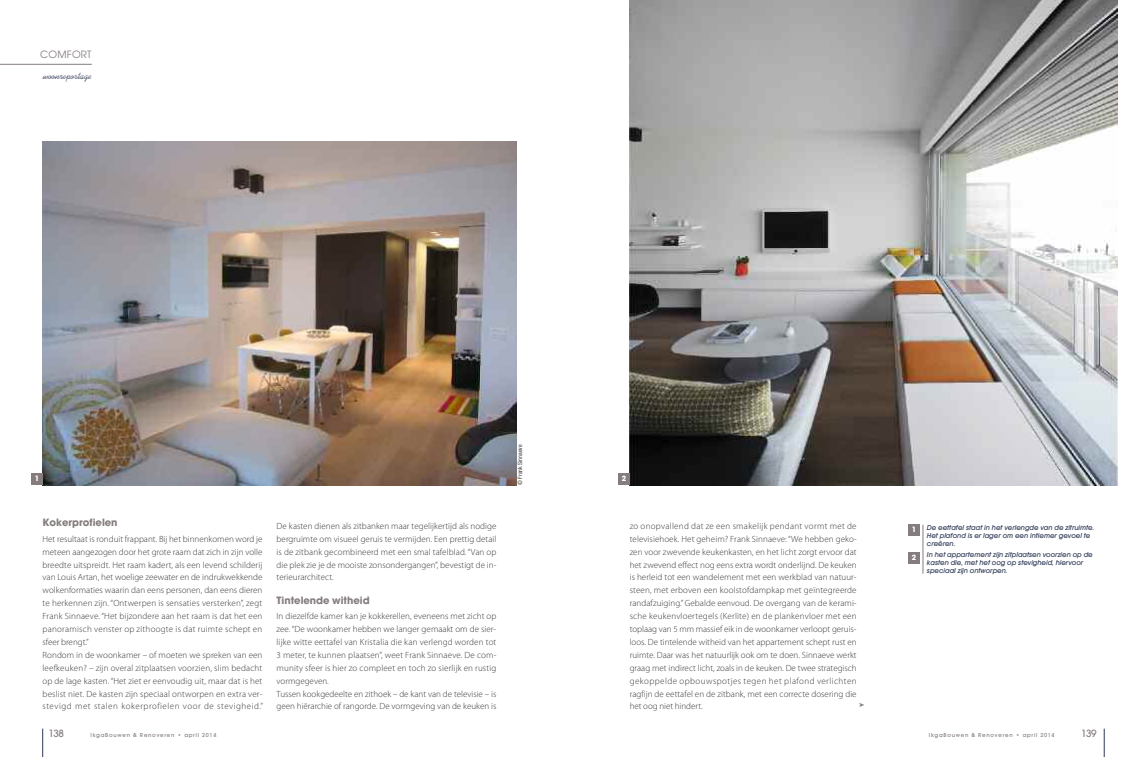
<style>
.page{position:relative;width:1146px;height:757px;background:#fff}
.page>*{position:absolute;margin:0;border:0;box-sizing:border-box;transform-origin:0 0}
.t1{font:500 11px "Avant Gard";letter-spacing:-.05em;color:#857d7d}
.t2{font:700 10px "Avant Garde LT";color:#857d7d}
.t3{font:10px "Kaufmann";color:#2c3753}
.t4{font:10px "Avant Garde";letter-spacing:.025em;color:#857d7d}
.t5{font:300 9px/12.9px "Myriad Pro";letter-spacing:.01em;color:#393839}
.t6{font:700 8px "Avant Gard";color:#fff}
.t7{font:italic 500 7.5px/8px "Avant Gard";color:#2c3753}
.t8{font:500 6px "Avant Gard";letter-spacing:.125em;color:#857d7d}
.t9{font:condensed 6px "Helvetica Neue";color:#393839}
</style>
<div class="page">
<svg style="left:1103px;top:729px;width:1px;height:28px"></svg>
<svg style="left:42px;top:729px;width:1px;height:28px"></svg>
<img style="left:629px;top:0;width:488px;height:485px">
<div style="left:618px;top:474px;width:11px;height:11px;background:#857d7d"></div>
<img style="left:43px;top:142px;width:473px;height:343px">
<div style="left:31px;top:474px;width:12px;height:11px;background:#857d7d"></div>
<div style="left:908px;top:525px;width:11px;height:11px;background:#857d7d"></div>
<div style="left:908px;top:552px;width:11px;height:12px;background:#857d7d"></div>
<hr style="left:922px;top:525px;width:1px;height:49px;background:#857d7d">
<hr style="left:0;top:64px;width:92px;height:1px;background:#857d7d">
<p class="t4" style="left:40px;top:49px;width:53px">COMFORT</p>
<p class="t3" style="left:43px;top:72px;width:50px">woonreportage</p>
<p class="t9" style="left:517px;top:484px;width:41px;rotate:-90deg">© Frank Sinnaeve</p>
<p class="t6" style="left:35px;top:474px;width:6px">1</p>
<p class="t6" style="left:621px;top:474px;width:6px">2</p>
<p class="t2" style="left:43px;top:518px;width:77px">Kokerprofielen</p>
<p class="t5" style="left:43px;top:533px;width:222px">Het resultaat is ronduit frappant. Bij het binnenkomen word je meteen aangezogen door het grote raam dat zich in zijn volle breedte uitspreidt. Het raam kadert, als een levend schilderij van Louis Artan, het woelige zeewater en de indrukwekkende wolkenformaties waarin dan eens personen, dan eens dieren te herkennen zijn. “Ontwerpen is sensaties versterken”, zegt Frank Sinnaeve. “Het bijzondere aan het raam is dat het een panoramisch venster op zithoogte is dat ruimte schept en sfeer brengt.”<br>Rondom in de woonkamer – of moeten we spreken van een leefkeuken? – zijn overal zitplaatsen voorzien, slim bedacht op de lage kasten. “Het ziet er eenvoudig uit, maar dat is het beslist niet. De kasten zijn speciaal ontworpen en extra ver&shy;stevigd met stalen kokerprofielen voor de stevigheid.”</p>
<p class="t1" style="left:48px;top:727px;width:17px">138</p>
<p class="t8" style="left:91px;top:732px;width:127px">IkgaBouwen &amp; Renoveren • april 2014</p>
<p class="t5" style="left:276px;top:520px;width:221px;text-align:justify">De kasten dienen als zitbanken maar tegelijkertijd als nodige bergruimte om visueel geruis te vermijden. Een prettig detail is de zitbank gecombineerd met een smal tafelblad. “Van op die plek zie je de mooiste zonsondergangen”, bevestigt de in&shy;terieurarchitect.</p>
<p class="t2" style="left:276px;top:597px;width:95px">Tintelende witheid</p>
<p class="t5" style="left:276px;top:610px;width:221px">In diezelfde kamer kan je kokkerellen, eveneens met zicht op zee.“De woonkamer hebben we langer gemaakt om de sier&shy;lijke witte eettafel van Kristalia die kan verlengd worden tot 3 meter, te kunnen plaatsen”, weet Frank Sinnaeve. De com&shy;munity sfeer is hier zo compleet en toch zo sierlijk en rustig vormgegeven.<br>Tussen kookgedeelte en zithoek – de kant van de televisie – is geen hiërarchie of rangorde. De vormgeving van de keuken is</p>
<p class="t5" style="left:629px;top:520px;width:228px;text-align:justify">zo onopvallend dat ze een smakelijk pendant vormt met de televisiehoek. Het geheim? Frank Sinnaeve:“We hebben geko&shy;zen voor zwevende keukenkasten, en het licht zorgt ervoor dat het zwevend effect nog eens extra wordt onderlijnd. De keuken is herleid tot een wandelement met een werkblad van natuur&shy;steen, met erboven een koolstofdampkap met geïntegreerde randafzuiging.”Gebalde eenvoud. De overgang van de kerami&shy;sche keukenvloertegels (Kerlite) en de plankenvloer met een toplaag van 5 mm massief eik in de woonkamer verloopt geruis&shy;loos. De tintelende witheid van het appartement schept rust en ruimte. Daar was het natuurlijk ook om te doen. Sinnaeve werkt graag met indirect licht, zoals in de keuken. De twee strategisch gekoppelde opbouwspotjes tegen het plafond verlichten ragfijn de eettafel en de zitbank, met een correcte dosering die het oog niet hindert.</p>
<p class="t6" style="left:911px;top:525px;width:6px">1</p>
<p class="t6" style="left:911px;top:553px;width:6px">2</p>
<p class="t7" style="left:926px;top:523px;width:169px">De eettafel staat in het verlengde van de zitruimte.<br>Het plafond is er lager om een intiemer gevoel te creëren.</p>
<p class="t7" style="left:926px;top:550px;width:167px">In het appartement zijn zitplaatsen voorzien op de kasten die, met het oog op stevigheid, hiervoor speciaal zijn ontworpen.</p>
<p class="t8" style="left:928px;top:732px;width:127px">IkgaBouwen &amp; Renoveren • april 2014</p>
<p class="t1" style="left:1081px;top:727px;width:17px">139</p>
</div>
